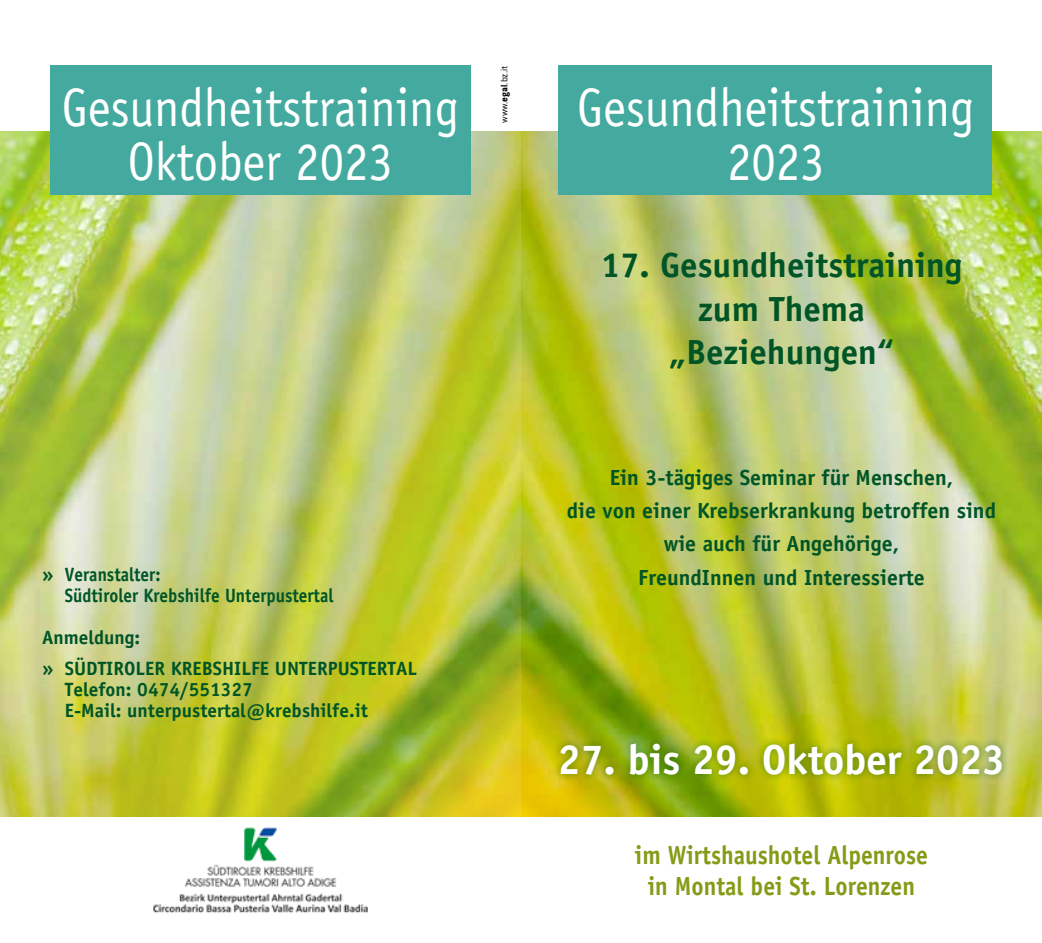
<style>
.page{position:relative;width:1042px;height:943px;background:#fff}
.page>*{position:absolute;margin:0;border:0;box-sizing:border-box;transform-origin:0 0}
.t1{font:54.25px/54.2px "Officina Sans";color:#fff;text-align:center;scale:.9 1}
.t2{font:700 42px "Officina Sans";letter-spacing:-.01em;color:#fff}
.t3{font:700 35px/43.6px "Officina Sans";color:#005527;text-align:center}
.t4{font:700 26.25px/31.5px "Officina Sans";color:#879a18;text-align:center;scale:.9 1}
.t5{font:700 21.88px/33.2px "Officina Sans";color:#005527;text-align:center}
.t6{font:700 19.25px/21px "Officina Sans";color:#005527}
.t7{font:300 10.5px "Conduit ITC Pro";letter-spacing:-.005em;color:#000}
.s1{font-weight:700}
</style>
<div class="page">
<img style="left:153px;top:816px;width:215px;height:97px">
<img style="left:0;top:131px;width:1042px;height:685px">
<div style="left:558px;top:66px;width:434px;height:129px;background:#44aa9f"></div>
<div style="left:50px;top:66px;width:421px;height:129px;background:#44aa9f"></div>
<div style="left:553px;top:735px;width:456px;height:47px;background:#005527;opacity:.55"></div>
<h1 class="t1" style="left:62px;top:80px;width:443px">Gesundheitstraining<br>Oktober 2023</h1>
<p class="t7" style="left:498px;top:123px;width:58px;rotate:-90deg">www.<span class="s1">egal</span>.bz.it</p>
<p class="t6" style="left:65px;top:563px;width:270px;text-indent:-23px">» Veranstalter:<br>Südtiroler Krebshilfe Unterpustertal</p>
<p class="t6" style="left:42px;top:621px;width:376px;line-height:31.5px">Anmeldung:<br>» SÜDTIROLER KREBSHILFE UNTERPUSTERTAL</p>
<p class="t6" style="left:65px;top:679px;width:304px">Telefon: 0474/551327<br>E-Mail: unterpustertal@krebshilfe.it</p>
<h1 class="t1" style="left:577px;top:80px;width:443px">Gesundheitstraining<br>2023</h1>
<h3 class="t3" style="left:601px;top:243px;width:363px">17. Gesundheitstraining zum Thema „Beziehungen“</h3>
<p class="t5" style="left:567px;top:460px;width:431px">Ein 3-tägiges Seminar für Menschen,<br>die von einer Krebserkrankung betroffen sind wie auch für Angehörige,<br>FreundInnen und Interessierte</p>
<h2 class="t2" style="left:557px;top:733px;width:449px">27. bis 29. Oktober 2023</h2>
<h3 class="t4" style="left:635px;top:838px;width:327px">im Wirtshaushotel Alpenrose in Montal bei St. Lorenzen</h3>
</div>
